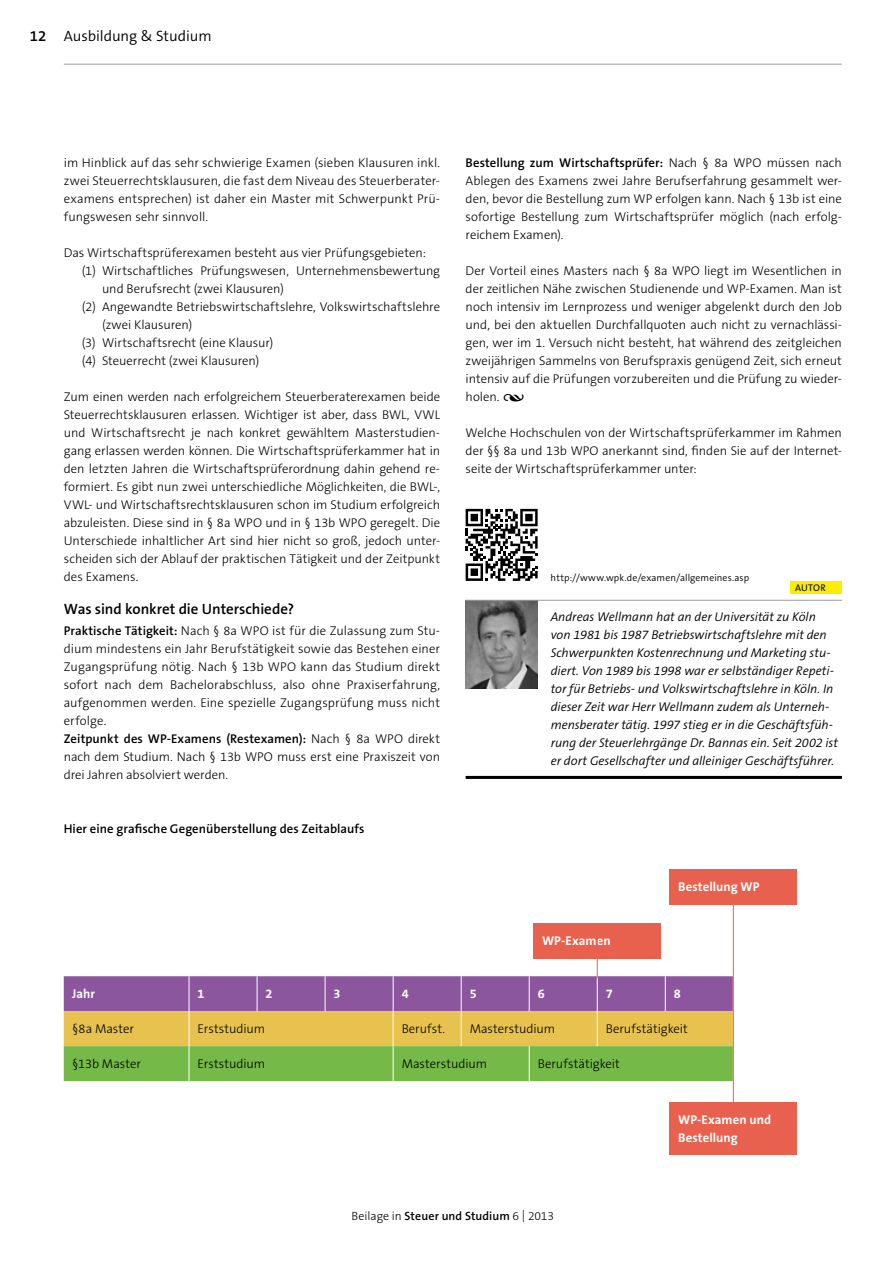
<style>
.page{position:relative;width:893px;height:1263px;background:#fff}
.page>*{position:absolute;margin:0;border:0;box-sizing:border-box;transform-origin:0 0}
.t1{font:600 15px "The Sans B6";color:#000}
.t2{font:300 15px "The Sans B4";letter-spacing:-.005em;color:#000}
.t3{font:300 12.75px/18px "The Sans B3";color:#000;text-align:justify}
.t4{font:italic 300 12.75px/18px "The Sans B4";letter-spacing:-.005em;color:#000}
.t5{font:600 12.75px "The Sans B6";letter-spacing:.005em;color:#000}
.t6{font:700 12.75px/18px "The Sans B7";letter-spacing:.005em;color:#fff}
.t7{font:600 12px "The Sans B6";letter-spacing:.005em;color:#000}
.t8{font:300 9.75px "The Sans B4";letter-spacing:.015em;color:#000}
.t9{font:9.75px "The Sans B5 Plain";color:#000}
.s1{font-family:"The Sans B6";font-weight:600}
.s2{font-family:"The Sans B3";font-weight:300}
.s3{font-family:"The Sans Expert";font-weight:400}
</style>
<div class="page">
<img style="left:466px;top:601px;width:72px;height:88px">
<hr style="left:64px;top:64px;width:778px;height:1px;background:#9c9d9d">
<svg style="left:466px;top:509px;width:72px;height:72px"></svg>
<hr style="left:466px;top:776px;width:376px;height:3px;background:#000">
<hr style="left:466px;top:600px;width:376px;height:1px;background:#9c9d9d">
<div style="left:791px;top:581px;width:51px;height:13px;background:#ffed00"></div>
<svg style="left:64px;top:976px;width:669px;height:105px;background:#a39c68"></svg>
<hr style="left:189px;top:976px;width:1px;height:35px;background:#fff">
<hr style="left:257px;top:976px;width:1px;height:35px;background:#fff">
<hr style="left:325px;top:976px;width:1px;height:35px;background:#fff">
<hr style="left:393px;top:976px;width:1px;height:35px;background:#fff">
<hr style="left:461px;top:976px;width:1px;height:35px;background:#fff">
<hr style="left:529px;top:976px;width:1px;height:35px;background:#fff">
<hr style="left:597px;top:976px;width:1px;height:35px;background:#fff">
<hr style="left:665px;top:976px;width:1px;height:35px;background:#fff">
<hr style="left:189px;top:1011px;width:1px;height:35px;background:#fff">
<hr style="left:393px;top:1011px;width:1px;height:35px;background:#fff">
<hr style="left:461px;top:1011px;width:1px;height:35px;background:#fff">
<hr style="left:597px;top:1011px;width:1px;height:35px;background:#fff">
<hr style="left:189px;top:1046px;width:1px;height:35px;background:#fff">
<hr style="left:393px;top:1046px;width:1px;height:35px;background:#fff">
<hr style="left:529px;top:1046px;width:1px;height:35px;background:#fff">
<div style="left:534px;top:923px;width:127px;height:35px;background:#e7614e"></div>
<hr style="left:597px;top:937px;width:1px;height:41px;background:#e7614e">
<div style="left:670px;top:869px;width:127px;height:35px;background:#e7614e"></div>
<hr style="left:733px;top:903px;width:1px;height:220px;background:#e7614e">
<div style="left:670px;top:1102px;width:127px;height:53px;background:#e7614e"></div>
<p class="t1" style="left:30px;top:28px;width:18px">12</p>
<p class="t2" style="left:64px;top:28px;width:149px">Ausbildung &amp; Studium</p>
<p class="t3" style="left:64px;top:154px;width:378px">im Hinblick auf das sehr schwierige Examen (sieben Klausuren inkl. zwei Steuerrechtsklausuren, die fast dem Niveau des Steuerberater&shy;examens entsprechen) ist daher ein Master mit Schwerpunkt Prü&shy;fungswesen sehr sinnvoll.</p>
<p class="t3" style="left:64px;top:244px;width:364px">Das Wirtschaftsprüferexamen besteht aus vier Prüfungsgebieten:</p>
<p class="t3" style="left:82px;top:262px;width:360px">(1) Wirtschaftliches Prüfungswesen, Unternehmensbewertung</p>
<p class="t3" style="left:102px;top:280px;width:183px">und Berufsrecht (zwei Klausuren)</p>
<p class="t3" style="left:82px;top:298px;width:360px">(2) Angewandte Betriebswirtschaftslehre, Volkswirtschaftslehre</p>
<p class="t3" style="left:102px;top:316px;width:92px">(zwei Klausuren)</p>
<p class="t3" style="left:82px;top:334px;width:193px">(3) Wirtschaftsrecht (eine Klausur)</p>
<p class="t3" style="left:82px;top:352px;width:179px">(4) Steuerrecht (zwei Klausuren)</p>
<p class="t3" style="left:64px;top:388px;width:378px">Zum einen werden nach erfolgreichem Steuerberaterexamen beide Steuerrechtsklausuren erlassen. Wichtiger ist aber, dass BWL, VWL und Wirtschaftsrecht je nach konkret gewähltem Masterstudien&shy;gang erlassen werden können. Die Wirtschaftsprüferkammer hat in den letzten Jahren die Wirtschaftsprüferordnung dahin gehend re&shy;formiert. Es gibt nun zwei unterschiedliche Möglichkeiten, die BWL-, VWL- und Wirtschaftsrechtsklausuren schon im Studium erfolgreich abzuleisten. Diese sind in § 8a WPO und in § 13b WPO geregelt. Die Unterschiede inhaltlicher Art sind hier nicht so groß, jedoch unter&shy;scheiden sich der Ablauf der praktischen Tätigkeit und der Zeitpunkt des Examens.</p>
<p class="t1" style="left:64px;top:601px;width:232px">Was sind konkret die Unterschiede?</p>
<p class="t3" style="left:64px;top:622px;width:378px"><span class="s1">Praktische Tätigkeit:</span> Nach § 8a WPO ist für die Zulassung zum Stu&shy;dium mindestens ein Jahr Berufstätigkeit sowie das Bestehen einer Zugangsprüfung nötig. Nach § 13b WPO kann das Studium direkt sofort nach dem Bachelorabschluss, also ohne Praxiserfahrung, aufgenommen werden. Eine spezielle Zugangsprüfung muss nicht erfolge.</p>
<p class="t5" style="left:64px;top:732px;width:378px">Zeitpunkt des WP-Examens (Restexamen): <span class="s2">Nach § 8a WPO direkt</span></p>
<p class="t3" style="left:64px;top:748px;width:378px">nach dem Studium. Nach § 13b WPO muss erst eine Praxiszeit von drei Jahren absolviert werden.</p>
<p class="t5" style="left:64px;top:822px;width:302px">Hier eine grafische Gegenüberstellung des Zeitablaufs</p>
<p class="t5" style="left:466px;top:156px;width:378px">Bestellung zum Wirtschaftsprüfer: <span class="s2">Nach § 8a WPO müssen nach</span></p>
<p class="t3" style="left:466px;top:172px;width:378px">Ablegen des Examens zwei Jahre Berufserfahrung gesammelt wer&shy;den, bevor die Bestellung zum WP erfolgen kann. Nach § 13b ist eine sofortige Bestellung zum Wirtschaftsprüfer möglich (nach erfolg&shy;reichem Examen).</p>
<p class="t3" style="left:466px;top:262px;width:378px">Der Vorteil eines Masters nach § 8a WPO liegt im Wesentlichen in der zeitlichen Nähe zwischen Studienende und WP-Examen. Man ist noch intensiv im Lernprozess und weniger abgelenkt durch den Job und, bei den aktuellen Durchfallquoten auch nicht zu vernachlässi&shy;gen, wer im 1. Versuch nicht besteht, hat während des zeitgleichen zweijährigen Sammelns von Berufspraxis genügend Zeit, sich erneut intensiv auf die Prüfungen vorzubereiten und die Prüfung zu wieder&shy;holen. <span class="s3">Œ</span></p>
<p class="t3" style="left:466px;top:424px;width:378px">Welche Hochschulen von der Wirtschaftsprüferkammer im Rahmen der §§ 8a und 13b WPO anerkannt sind, finden Sie auf der Internet&shy;seite der Wirtschaftsprüferkammer unter:</p>
<p class="t8" style="left:550px;top:572px;width:200px">http://www.wpk.de/examen/allgemeines.asp</p>
<p class="t4" style="left:551px;top:608px;width:289px">Andreas Wellmann hat an der Universität zu Köln von 1981 bis 1987 Betriebswirtschaftslehre mit den Schwerpunkten Kostenrechnung und Marketing stu&shy;diert. Von 1989 bis 1998 war er selbständiger Repeti&shy;tor für Betriebs- und Volkswirtschaftslehre in Köln. In dieser Zeit war Herr Wellmann zudem als Unterneh&shy;mensberater tätig. 1997 stieg er in die Geschäftsfüh&shy;rung der Steuerlehrgänge Dr. Bannas ein. Seit 2002 ist er dort Gesellschafter und alleiniger Geschäftsführer.</p>
<p class="t9" style="left:795px;top:582px;width:8px">AUTOR</p>
<p class="t6" style="left:542px;top:932px;width:70px">WP-Examen</p>
<p class="t6" style="left:678px;top:878px;width:83px">Bestellung WP</p>
<p class="t6" style="left:72px;top:985px;width:24px">Jahr</p>
<p class="t6" style="left:198px;top:985px;width:9px">1</p>
<p class="t6" style="left:266px;top:985px;width:9px">2</p>
<p class="t6" style="left:334px;top:985px;width:9px">3</p>
<p class="t6" style="left:402px;top:985px;width:9px">4</p>
<p class="t6" style="left:470px;top:985px;width:9px">5</p>
<p class="t6" style="left:538px;top:985px;width:9px">6</p>
<p class="t6" style="left:606px;top:985px;width:9px">7</p>
<p class="t6" style="left:674px;top:985px;width:9px">8</p>
<p class="t3" style="left:72px;top:1020px;width:63px">§8a Master</p>
<p class="t3" style="left:198px;top:1020px;width:69px">Erststudium</p>
<p class="t3" style="left:402px;top:1020px;width:45px">Berufst.</p>
<p class="t3" style="left:470px;top:1020px;width:87px">Masterstudium</p>
<p class="t3" style="left:606px;top:1020px;width:84px">Berufstätigkeit</p>
<p class="t3" style="left:72px;top:1055px;width:70px">§13b Master</p>
<p class="t3" style="left:198px;top:1055px;width:69px">Erststudium</p>
<p class="t3" style="left:402px;top:1055px;width:87px">Masterstudium</p>
<p class="t3" style="left:538px;top:1055px;width:84px">Berufstätigkeit</p>
<p class="t7" style="left:352px;top:1210px;width:204px"><span class="s2">Beilage in</span> Steuer und Studium <span class="s2">6 | 2013</span></p>
<p class="t6" style="left:678px;top:1111px;width:95px">WP-Examen und<br>Bestellung</p>
</div>
